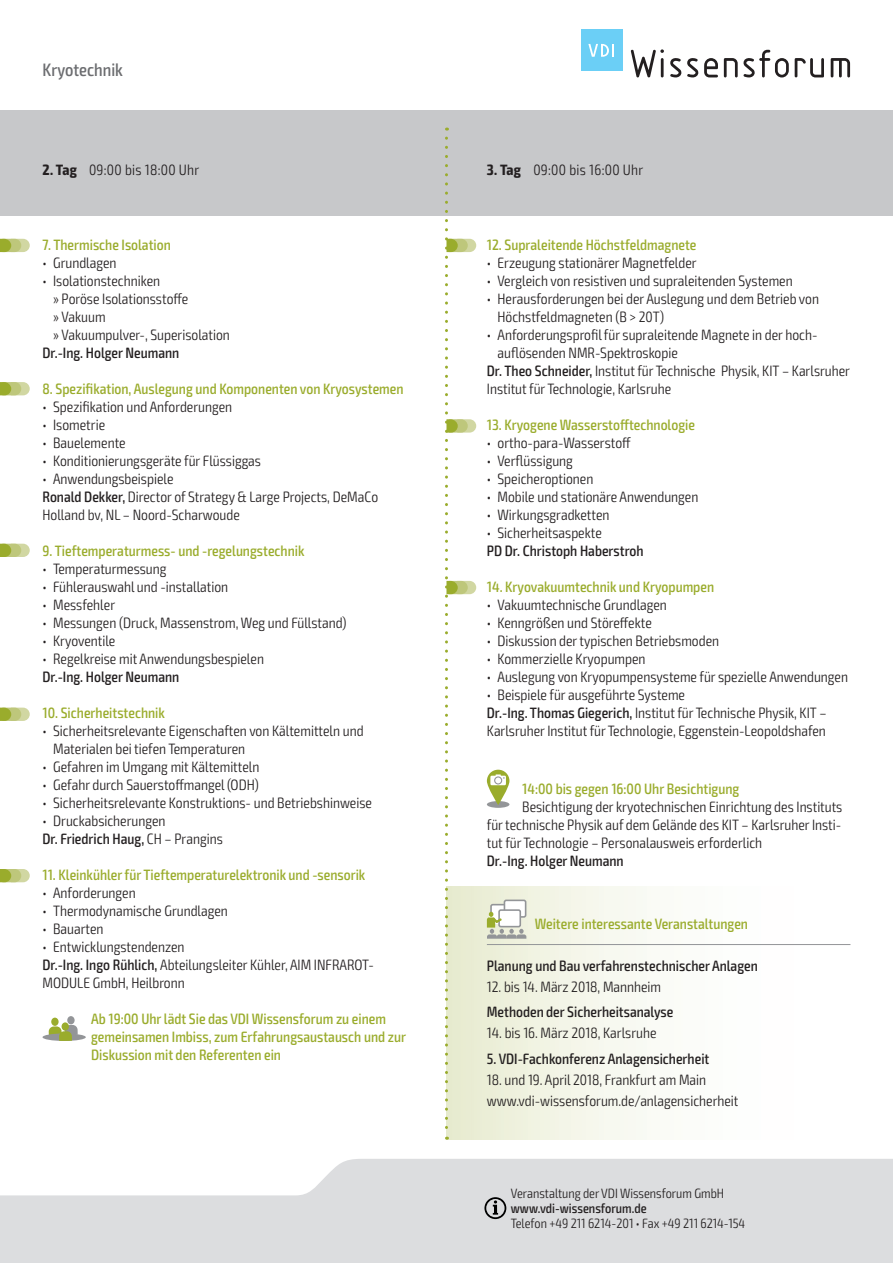
<style>
.page{position:relative;width:893px;height:1263px;background:#fff}
.page>*{position:absolute;margin:0;border:0;box-sizing:border-box;transform-origin:0 0}
.t1{font:500 condensed 18px "Exo 2";color:#6c6d70}
.t2{font:300 condensed 15px/18px "Exo 2";color:#231f20}
.t3{font:500 condensed 15px/18px "Exo 2";color:#9aac2c}
.t4{font:500 condensed 15px "Exo 2";color:#231f20}
.t5{font:300 condensed 15px "Exo 2";letter-spacing:.02em;color:#231f20}
.t6{font:300 condensed 13.5px "Exo 2";color:#231f20}
.t7{font:500 condensed 13.5px "Exo 2";color:#231f20}
.s1{font-weight:700}
.s2{font-weight:500}
</style>
<div class="page">
<div style="left:446px;top:887px;width:404px;height:253px;background:linear-gradient(to right,#ecefd9,#fff)"></div>
<hr style="left:487px;top:944px;width:363px;height:1px;background:#939598">
<div style="left:491px;top:905px;width:21px;height:16px;background:#fff;border-radius:2px"></div>
<div style="left:490px;top:904px;width:23px;height:18px;border:2px solid #939598;border-radius:2px"></div>
<div style="left:504px;top:900px;width:22px;height:17px;background:#fff;border-radius:2px"></div>
<div style="left:504px;top:899px;width:22px;height:19px;border:2px solid #939598;border-radius:2px"></div>
<div style="left:498px;top:909px;width:23px;height:18px;border:2px solid #939598;border-radius:2px"></div>
<svg style="left:487px;top:912px;width:39px;height:27px"></svg>
<svg style="left:0;top:1159px;width:893px;height:104px;background:#e0e1e3"></svg>
<svg style="left:484px;top:1197px;width:22px;height:22px"></svg>
<div style="left:0;top:111px;width:893px;height:105px;background:#c7c8ca"></div>
<div style="left:51px;top:1017px;width:8px;height:9px;background:#9aac2c;border-radius:50%"></div>
<div style="left:67px;top:1016px;width:8px;height:8px;background:#939598;border-radius:50%"></div>
<svg style="left:43px;top:1033px;width:43px;height:8px"></svg>
<svg style="left:61px;top:1022px;width:8px;height:9px"></svg>
<svg style="left:49px;top:1025px;width:29px;height:16px"></svg>
<div style="left:487px;top:801px;width:22px;height:7px;background:#939598;border-radius:50%"></div>
<svg style="left:487px;top:770px;width:22px;height:35px"></svg>
<div style="left:490px;top:776px;width:16px;height:9px;background:#fff"></div>
<div style="left:494px;top:776px;width:8px;height:8px;border:1px solid #939598;border-radius:50%"></div>
<svg style="left:496px;top:774px;width:9px;height:5px"></svg>
<svg style="left:0;top:239px;width:30px;height:13px"></svg>
<svg style="left:0;top:382px;width:30px;height:13px"></svg>
<svg style="left:0;top:544px;width:30px;height:13px"></svg>
<svg style="left:0;top:708px;width:30px;height:13px"></svg>
<svg style="left:0;top:869px;width:30px;height:13px"></svg>
<svg style="left:445px;top:138px;width:31px;height:1002px"></svg>
<svg style="left:631px;top:49px;width:33px;height:28px"></svg>
<svg style="left:670px;top:58px;width:11px;height:19px"></svg>
<svg style="left:687px;top:58px;width:11px;height:19px"></svg>
<svg style="left:704px;top:58px;width:14px;height:19px"></svg>
<svg style="left:724px;top:50px;width:65px;height:27px"></svg>
<svg style="left:795px;top:58px;width:29px;height:19px"></svg>
<svg style="left:831px;top:58px;width:19px;height:19px"></svg>
<div style="left:581px;top:30px;width:41px;height:41px;background:#6bcff6"></div>
<svg style="left:588px;top:44px;width:26px;height:13px"></svg>
<p class="t1" style="left:43px;top:59px;width:82px">Kryotechnik</p>
<p class="t5" style="left:43px;top:161px;width:158px"><span class="s1">2. Tag</span> 09:00 bis 18:00 Uhr</p>
<p class="t5" style="left:487px;top:161px;width:158px"><span class="s1">3. Tag</span> 09:00 bis 16:00 Uhr</p>
<p class="t3" style="left:43px;top:236px;width:130px">7. Thermische Isolation</p>
<p class="t2" style="left:43px;top:254px;width:76px">• Grundlagen</p>
<p class="t2" style="left:53px;top:272px;width:178px;text-indent:-11px">• Isolationstechniken<br>» Poröse Isolationsstoffe<br>» Vakuum<br>» Vakuumpulver-, Superisolation</p>
<p class="t4" style="left:43px;top:344px;width:138px">Dr.-Ing. Holger Neumann</p>
<p class="t3" style="left:43px;top:380px;width:363px">8. Spezifikation, Auslegung und Komponenten von Kryosystemen</p>
<p class="t2" style="left:43px;top:398px;width:191px">• Spezifikation und Anforderungen</p>
<p class="t2" style="left:43px;top:416px;width:64px">• Isometrie</p>
<p class="t2" style="left:43px;top:434px;width:85px">• Bauelemente</p>
<p class="t2" style="left:43px;top:452px;width:220px">• Konditionierungsgeräte für Flüssiggas</p>
<p class="t2" style="left:43px;top:470px;width:337px">• Anwendungsbeispiele<br><span class="s2">Ronald Dekker,</span> Director of Strategy &amp; Large Projects, DeMaCo<br>Holland bv, NL – Noord-Scharwoude</p>
<p class="t3" style="left:43px;top:542px;width:263px">9. Tieftemperaturmess- und -regelungstechnik</p>
<p class="t2" style="left:43px;top:560px;width:126px">• Temperaturmessung</p>
<p class="t2" style="left:43px;top:578px;width:187px">• Fühlerauswahl und -installation</p>
<p class="t2" style="left:43px;top:596px;width:74px">• Messfehler</p>
<p class="t2" style="left:43px;top:614px;width:306px">• Messungen (Druck, Massenstrom, Weg und Füllstand)</p>
<p class="t2" style="left:43px;top:632px;width:74px">• Kryoventile</p>
<p class="t2" style="left:43px;top:650px;width:223px">• Regelkreise mit Anwendungsbespielen</p>
<p class="t4" style="left:43px;top:668px;width:138px">Dr.-Ing. Holger Neumann</p>
<p class="t3" style="left:43px;top:704px;width:124px">10. Sicherheitstechnik</p>
<p class="t2" style="left:53px;top:722px;width:312px;text-indent:-11px">• Sicherheitsrelevante Eigenschaften von Kältemitteln und<br>Materialen bei tiefen Temperaturen</p>
<p class="t2" style="left:43px;top:758px;width:218px">• Gefahren im Umgang mit Kältemitteln</p>
<p class="t2" style="left:43px;top:776px;width:218px">• Gefahr durch Sauerstoffmangel (ODH)</p>
<p class="t2" style="left:43px;top:794px;width:331px">• Sicherheitsrelevante Konstruktions- und Betriebshinweise</p>
<p class="t2" style="left:43px;top:812px;width:182px">• Druckabsicherungen<br><span class="s2">Dr. Friedrich Haug,</span> CH – Prangins</p>
<p class="t3" style="left:43px;top:866px;width:324px">11. Kleinkühler für Tieftemperaturelektronik und -sensorik</p>
<p class="t2" style="left:43px;top:884px;width:95px">• Anforderungen</p>
<p class="t2" style="left:43px;top:902px;width:187px">• Thermodynamische Grundlagen</p>
<p class="t2" style="left:43px;top:920px;width:63px">• Bauarten</p>
<p class="t2" style="left:43px;top:938px;width:333px">• Entwicklungstendenzen<br><span class="s2">Dr.-Ing. Ingo Rühlich,</span> Abteilungsleiter Kühler, AIM INFRAROT-<br>MODULE GmbH, Heilbronn</p>
<p class="t3" style="left:91px;top:1010px;width:316px">Ab 19:00 Uhr lädt Sie das VDI Wissensforum zu einem gemeinsamen Imbiss, zum Erfahrungsaustausch und zur<br>Diskussion mit den Referenten ein</p>
<p class="t3" style="left:487px;top:236px;width:211px">12. Supraleitende Höchstfeldmagnete</p>
<p class="t2" style="left:487px;top:254px;width:211px">• Erzeugung stationärer Magnetfelder</p>
<p class="t2" style="left:487px;top:272px;width:307px">• Vergleich von resistiven und supraleitenden Systemen</p>
<p class="t2" style="left:497px;top:290px;width:323px;text-indent:-11px">• Herausforderungen bei der Auslegung und dem Betrieb von<br>Höchstfeldmagneten (B &gt; 20T)</p>
<p class="t2" style="left:487px;top:326px;width:330px">• Anforderungsprofil für supraleitende Magnete in der hoch-</p>
<p class="t2" style="left:497px;top:344px;width:182px">auflösenden NMR-Spektroskopie</p>
<p class="t2" style="left:487px;top:362px;width:365px"><span class="s2">Dr. Theo Schneider,</span> Institut für Technische Physik, KIT – Karlsruher</p>
<p class="t2" style="left:487px;top:380px;width:186px">Institut für Technologie, Karlsruhe</p>
<p class="t3" style="left:487px;top:416px;width:210px">13. Kryogene Wasserstofftechnologie</p>
<p class="t2" style="left:487px;top:434px;width:146px">• ortho-para-Wasserstoff</p>
<p class="t2" style="left:487px;top:452px;width:88px">• Verflüssigung</p>
<p class="t2" style="left:487px;top:470px;width:108px">• Speicheroptionen</p>
<p class="t2" style="left:487px;top:488px;width:213px">• Mobile und stationäre Anwendungen</p>
<p class="t2" style="left:487px;top:506px;width:124px">• Wirkungsgradketten</p>
<p class="t2" style="left:487px;top:524px;width:117px">• Sicherheitsaspekte</p>
<p class="t4" style="left:487px;top:542px;width:158px">PD Dr. Christoph Haberstroh</p>
<p class="t3" style="left:487px;top:578px;width:229px">14. Kryovakuumtechnik und Kryopumpen</p>
<p class="t2" style="left:487px;top:596px;width:182px">• Vakuumtechnische Grundlagen</p>
<p class="t2" style="left:487px;top:614px;width:166px">• Kenngrößen und Störeffekte</p>
<p class="t2" style="left:487px;top:632px;width:234px">• Diskussion der typischen Betriebsmoden</p>
<p class="t2" style="left:487px;top:650px;width:160px">• Kommerzielle Kryopumpen</p>
<p class="t2" style="left:487px;top:668px;width:363px">• Auslegung von Kryopumpensysteme für spezielle Anwendungen</p>
<p class="t2" style="left:487px;top:686px;width:341px">• Beispiele für ausgeführte Systeme<br><span class="s2">Dr.-Ing. Thomas Giegerich,</span> Institut für Technische Physik, KIT –<br>Karlsruher Institut für Technologie, Eggenstein-Leopoldshafen</p>
<p class="t3" style="left:522px;top:780px;width:219px">14:00 bis gegen 16:00 Uhr Besichtigung</p>
<p class="t2" style="left:487px;top:798px;width:357px;text-align:justify;text-indent:35px">Besichtigung der kryotechnischen Einrichtung des Instituts für technische Physik auf dem Gelände des KIT – Karlsruher Insti&shy;tut für Technologie – Personalausweis erforderlich</p>
<p class="t4" style="left:487px;top:852px;width:138px">Dr.-Ing. Holger Neumann</p>
<p class="t3" style="left:535px;top:915px;width:215px">Weitere interessante Veranstaltungen</p>
<p class="t4" style="left:487px;top:957px;width:272px">Planung und Bau verfahrenstechnischer Anlagen</p>
<p class="t2" style="left:487px;top:978px;width:176px">12. bis 14. März 2018, Mannheim</p>
<p class="t4" style="left:487px;top:1003px;width:188px">Methoden der Sicherheitsanalyse</p>
<p class="t2" style="left:487px;top:1024px;width:171px">14. bis 16. März 2018, Karlsruhe</p>
<p class="t4" style="left:487px;top:1049px;width:224px">5. VDI-Fachkonferenz Anlagensicherheit</p>
<p class="t2" style="left:487px;top:1069px;width:253px;line-height:21px">18. und 19. April 2018, Frankfurt am Main www.vdi-wissensforum.de/anlagensicherheit</p>
<p class="t6" style="left:511px;top:1185px;width:215px">Veranstaltung der VDI Wissensforum GmbH</p>
<p class="t7" style="left:511px;top:1200px;width:137px">www.vdi-wissensforum.de</p>
<p class="t6" style="left:511px;top:1215px;width:236px">Telefon +49 211 6214-201 • Fax +49 211 6214-154</p>
</div>
